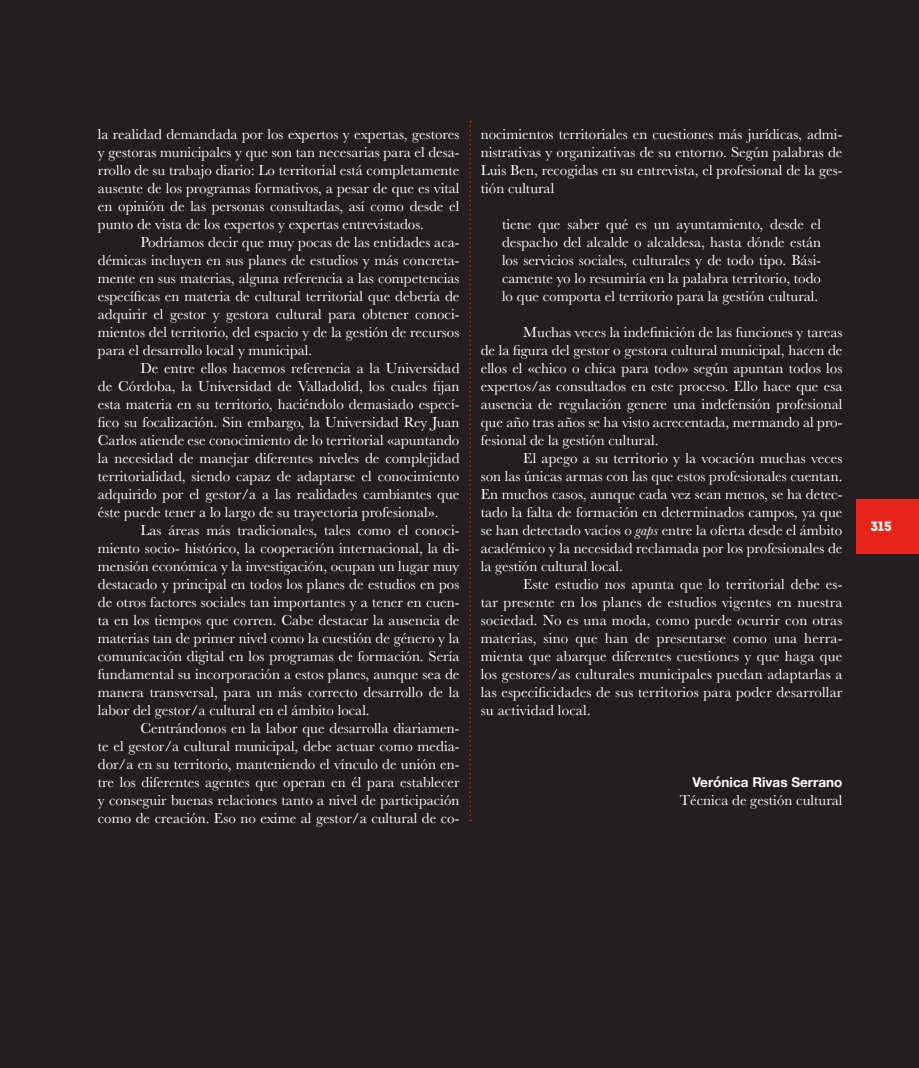
<style>
.page{position:relative;width:919px;height:1068px;background:#fff}
.page>*{position:absolute;margin:0;border:0;box-sizing:border-box;transform-origin:0 0}
.Texto_general{font:15px/18px "Baskerville";color:#fff;text-align:justify}
.Citas{font:15px/18px "Baskerville";color:#fff;text-align:justify}
.Secciones_artículo{font:700 13.5px "Helvetica Neue";color:#fff}
.Número_de_página{font:13.5px "Intro";color:#fff}
.s1{font-style:italic}
</style>
<div class="page">
<div style="left:0;top:0;width:918px;height:1067px;background:#231f20"></div>
<div style="left:855px;top:499px;width:63px;height:54px;background:#e72419"></div>
<svg style="left:469px;top:121px;width:2px;height:700px"></svg>
<p class="Texto_general" style="left:98px;top:125px;width:363px">la realidad demandada por los expertos y expertas, gestores y gestoras municipales y que son tan necesarias para el desa&shy;rrollo de su trabajo diario: Lo territorial está completamente ausente de los programas formativos, a pesar de que es vital en opinión de las personas consultadas, así como desde el punto de vista de los expertos y expertas entrevistados.</p>
<p class="Texto_general" style="left:98px;top:233px;width:363px;text-indent:43px">Podríamos decir que muy pocas de las entidades aca&shy;démicas incluyen en sus planes de estudios y más concreta&shy;mente en sus materias, alguna referencia a las competencias específicas en materia de cultural territorial que debería de adquirir el gestor y gestora cultural para obtener conoci&shy;mientos del territorio, del espacio y de la gestión de recursos para el desarrollo local y municipal.</p>
<p class="Texto_general" style="left:98px;top:359px;width:363px;text-indent:43px">De entre ellos hacemos referencia a la Universidad de Córdoba, la Universidad de Valladolid, los cuales fijan esta materia en su territorio, haciéndolo demasiado especí&shy;fico su focalización. Sin embargo, la Universidad Rey Juan Carlos atiende ese conocimiento de lo territorial «apuntando la necesidad de manejar diferentes niveles de complejidad territorialidad, siendo capaz de adaptarse el conocimiento adquirido por el gestor/a a las realidades cambiantes que éste puede tener a lo largo de su trayectoria profesional».</p>
<p class="Texto_general" style="left:98px;top:521px;width:363px;text-indent:43px">Las áreas más tradicionales, tales como el conoci&shy;miento socio- histórico, la cooperación internacional, la di&shy;mensión económica y la investigación, ocupan un lugar muy destacado y principal en todos los planes de estudios en pos de otros factores sociales tan importantes y a tener en cuen&shy;ta en los tiempos que corren. Cabe destacar la ausencia de materias tan de primer nivel como la cuestión de género y la comunicación digital en los programas de formación. Sería fundamental su incorporación a estos planes, aunque sea de manera transversal, para un más correcto desarrollo de la labor del gestor/a cultural en el ámbito local.</p>
<p class="Texto_general" style="left:98px;top:719px;width:363px;text-indent:43px">Centrándonos en la labor que desarrolla diariamen&shy;te el gestor/a cultural municipal, debe actuar como media&shy;dor/a en su territorio, manteniendo el vínculo de unión en&shy;tre los diferentes agentes que operan en él para establecer y conseguir buenas relaciones tanto a nivel de participación como de creación. Eso no exime al gestor/a cultural de co-</p>
<p class="Texto_general" style="left:480px;top:125px;width:363px">nocimientos territoriales en cuestiones más jurídicas, admi&shy;nistrativas y organizativas de su entorno. Según palabras de Luis Ben, recogidas en su entrevista, el profesional de la ges&shy;tión cultural</p>
<p class="Citas" style="left:502px;top:215px;width:320px">tiene que saber qué es un ayuntamiento, desde el despacho del alcalde o alcaldesa, hasta dónde están los servicios sociales, culturales y de todo tipo. Bási&shy;camente yo lo resumiría en la palabra territorio, todo lo que comporta el territorio para la gestión cultural.</p>
<p class="Texto_general" style="left:480px;top:323px;width:363px;text-indent:43px">Muchas veces la indefinición de las funciones y tareas de la figura del gestor o gestora cultural municipal, hacen de ellos el «chico o chica para todo» según apuntan todos los expertos/as consultados en este proceso. Ello hace que esa ausencia de regulación genere una indefensión profesional que año tras años se ha visto acrecentada, mermando al pro&shy;fesional de la gestión cultural.</p>
<p class="Texto_general" style="left:480px;top:449px;width:363px;text-indent:43px">El apego a su territorio y la vocación muchas veces son las únicas armas con las que estos profesionales cuentan.<br>En muchos casos, aunque cada vez sean menos, se ha detec&shy;tado la falta de formación en determinados campos, ya que se han detectado vacíos o <span class="s1">gaps</span> entre la oferta desde el ámbito académico y la necesidad reclamada por los profesionales de la gestión cultural local.</p>
<p class="Texto_general" style="left:480px;top:575px;width:363px;text-indent:43px">Este estudio nos apunta que lo territorial debe es&shy;tar presente en los planes de estudios vigentes en nuestra sociedad. No es una moda, como puede ocurrir con otras materias, sino que han de presentarse como una herra&shy;mienta que abarque diferentes cuestiones y que haga que los gestores/as culturales municipales puedan adaptarlas a las especificidades de sus territorios para poder desarrollar su actividad local.</p>
<p class="Secciones_artículo" style="left:692px;top:771px;width:151px">Verónica Rivas Serrano</p>
<p class="Texto_general" style="left:679px;top:791px;width:164px">Técnica de gestión cultural</p>
<p class="Número_de_página" style="left:870px;top:517px;width:23px">315</p>
</div>
